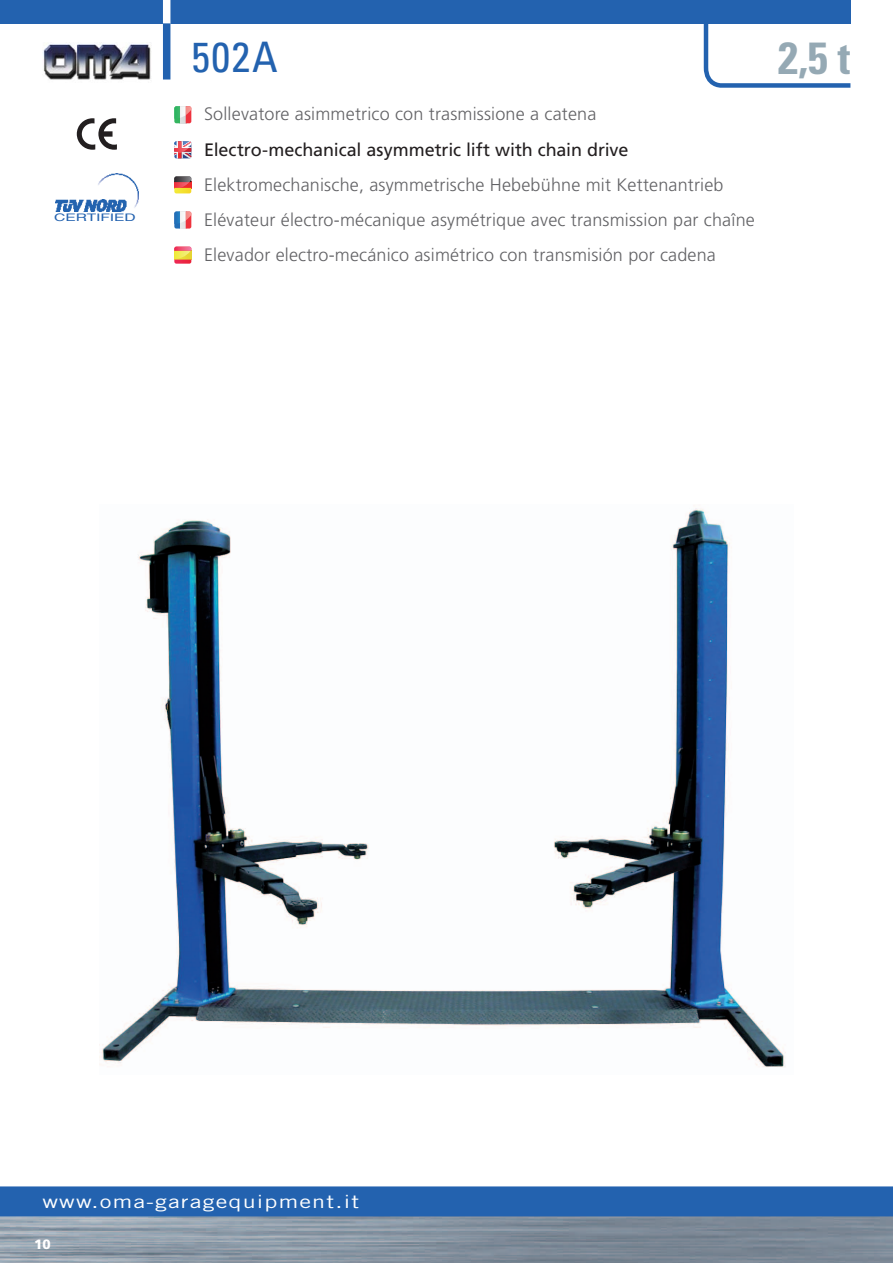
<style>
.page{position:relative;width:893px;height:1263px;background:#fff}
.page>*{position:absolute;margin:0;border:0;box-sizing:border-box;transform-origin:0 0}
.t1{font:700 condensed 45px "Univers";color:#95a9b4}
.t2{font:condensed 42px "Univers";color:#2362af}
.t3{font:300 18px/35.2px "Frutiger";letter-spacing:.01em;color:#636366}
.t4{font:18px "Frutiger";letter-spacing:-.005em;color:#231f20}
.t5{font:18px "Trade Gothic";letter-spacing:.05em;color:#fff;scale:1.3 1}
.t6{font:900 13.5px "Frutiger";color:#fff}
.t7{font:10.35px "Helvetica";letter-spacing:-.005em;color:#2362af;scale:1.5 1}
</style>
<div class="page">
<div style="left:0;top:0;width:850px;height:23px;background:#2362af"></div>
<div style="left:163px;top:0;width:7px;height:80px;background:#fff"></div>
<img style="left:0;top:1216px;width:893px;height:47px">
<svg style="left:77px;top:118px;width:40px;height:32px"></svg>
<img style="left:43px;top:44px;width:108px;height:36px">
<div style="left:0;top:1186px;width:893px;height:30px;background:#2362af"></div>
<svg style="left:701px;top:0;width:150px;height:88px"></svg>
<div style="left:163px;top:23px;width:7px;height:57px;background:#2362af"></div>
<img style="left:56px;top:174px;width:82px;height:38px">
<svg style="left:174px;top:106px;width:17px;height:17px"></svg>
<svg style="left:174px;top:141px;width:17px;height:17px"></svg>
<svg style="left:174px;top:176px;width:17px;height:17px"></svg>
<svg style="left:174px;top:212px;width:17px;height:17px"></svg>
<svg style="left:174px;top:247px;width:17px;height:17px"></svg>
<img style="left:99px;top:508px;width:687px;height:560px">
<p class="t7" style="left:54px;top:209px;width:56px">CERTIFIED</p>
<h2 class="t2" style="left:191px;top:30px;width:88px">502A</h2>
<h1 class="t1" style="left:778px;top:30px;width:74px">2,5 t</h1>
<p class="t3" style="left:204px;top:97px;width:394px">Sollevatore asimmetrico con trasmissione a catena</p>
<p class="t4" style="left:204px;top:139px;width:426px">Electro-mechanical asymmetric lift with chain drive</p>
<p class="t3" style="left:204px;top:167px;width:552px">Elektromechanische, asymmetrische Hebebühne mit Kettenantrieb<br>Elévateur électro-mécanique asymétrique avec transmission par chaîne<br>Elevador electro-mecánico asimétrico con transmisión por cadena</p>
<p class="t5" style="left:43px;top:1191px;width:245px">www.oma-garagequipment.it</p>
<p class="t6" style="left:34px;top:1236px;width:18px">10</p>
</div>
